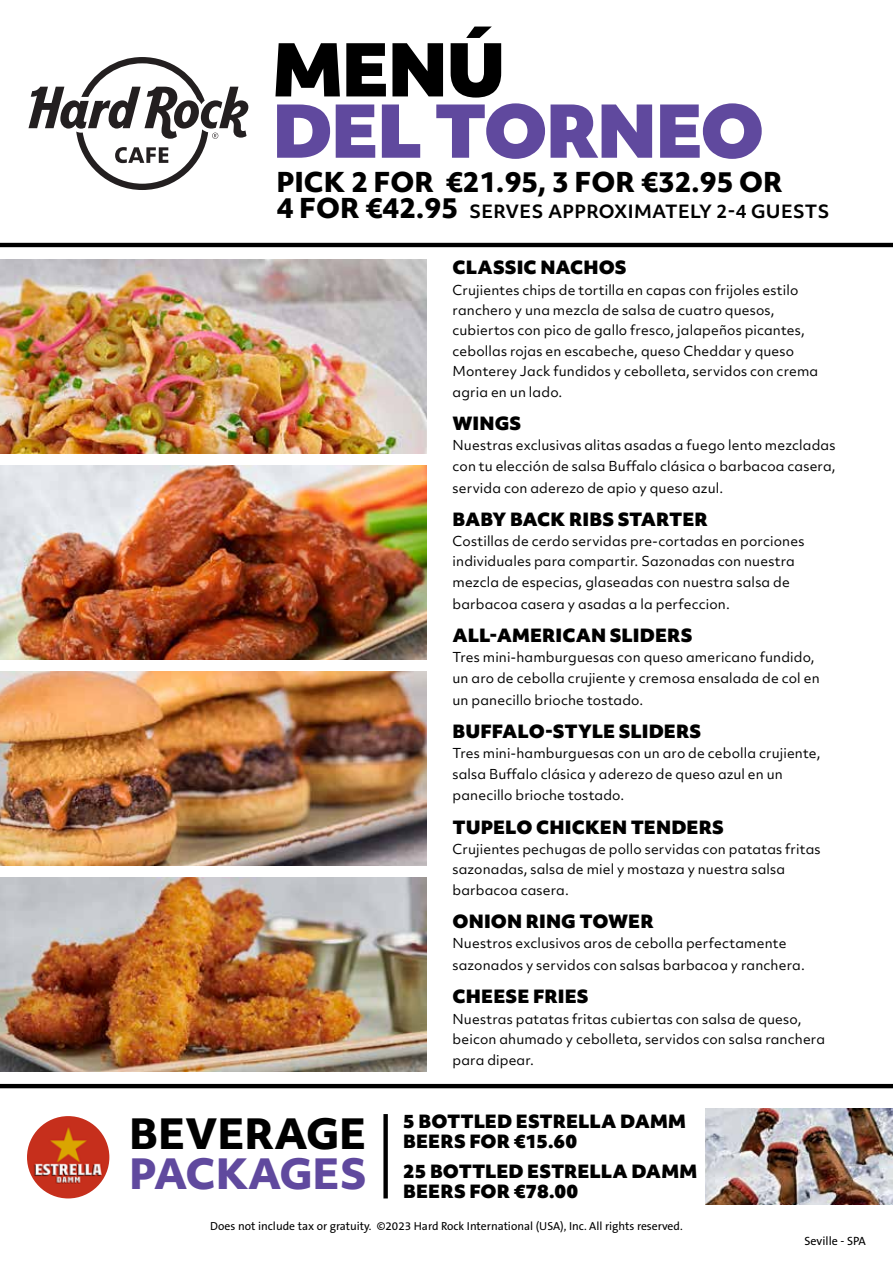
<style>
.page{position:relative;width:893px;height:1263px;background:#fff}
.page>*{position:absolute;margin:0;border:0;box-sizing:border-box;transform-origin:0 0}
.t1{font:900 70.05px "Objektiv Mk 2";letter-spacing:-.03em;color:#60499e}
.t2{font:900 70.05px "Objektiv Mk 2";color:#000}
.t3{font:800 40.05px "Objektiv Mk 2";color:#000}
.t4{font:800 40.05px "Objektiv Mk 2";letter-spacing:-.025em;color:#60499e}
.t5{font:800 26.25px "Objektiv Mk 2";color:#000}
.t6{font:900 17.55px/20.4px "Objektiv Mk 2";letter-spacing:.005em;color:#000}
.t7{font:700 17.55px "Objektiv Mk 2";letter-spacing:.02em;color:#000}
.t8{font:13.2px/20.4px "Objektiv Mk 2";letter-spacing:.01em;color:#000}
.t9{font:12px "The Sans B5 Plain";color:#000}
.t10{font:11.7px "The Sans B5 Plain";color:#000}
.s1{font-weight:800;font-size:26.25px}
</style>
<div class="page">
<svg style="left:29px;top:57px;width:219px;height:133px"></svg>
<img style="left:0;top:260px;width:427px;height:193px">
<img style="left:0;top:466px;width:427px;height:193px">
<img style="left:0;top:672px;width:427px;height:193px">
<img style="left:0;top:878px;width:427px;height:193px">
<hr style="left:0;top:243px;width:893px;height:4px;background:#000">
<div style="left:383px;top:1114px;width:5px;height:84px;background:#000"></div>
<img style="left:706px;top:1108px;width:187px;height:96px">
<hr style="left:0;top:1084px;width:893px;height:4px;background:#000">
<img style="left:27px;top:1116px;width:82px;height:82px;border-radius:41px">
<h1 class="t2" style="left:272px;top:19px;width:235px">MENÚ</h1>
<h1 class="t1" style="left:272px;top:80px;width:494px">DEL TORNEO</h1>
<h3 class="t5" style="left:277px;top:163px;width:508px">PICK 2 FOR €21.95, 3 FOR €32.95 OR</h3>
<h3 class="t7" style="left:277px;top:199px;width:554px"><span class="s1">4 FOR €42.95</span> SERVES APPROXIMATELY 2-4 GUESTS</h3>
<h3 class="t6" style="left:453px;top:257px;width:176px">CLASSIC NACHOS</h3>
<p class="t8" style="left:453px;top:279px;width:367px">Crujientes chips de tortilla en capas con frijoles estilo ranchero y una mezcla de salsa de cuatro quesos, cubiertos con pico de gallo fresco, jalapeños picantes, cebollas rojas en escabeche, queso Cheddar y queso Monterey Jack fundidos y cebolleta, servidos con crema agria en un lado.</p>
<h3 class="t6" style="left:453px;top:412px;width:70px">WINGS</h3>
<p class="t8" style="left:453px;top:435px;width:385px">Nuestras exclusivas alitas asadas a fuego lento mezcladas con tu elección de salsa Buffalo clásica o barbacoa casera,</p>
<p class="t8" style="left:453px;top:477px;width:272px">servida con aderezo de apio y queso azul.</p>
<h3 class="t6" style="left:453px;top:508px;width:257px">BABY BACK RIBS STARTER</h3>
<p class="t8" style="left:453px;top:531px;width:353px">Costillas de cerdo servidas pre-cortadas en porciones individuales para compartir. Sazonadas con nuestra mezcla de especias, glaseadas con nuestra salsa de</p>
<p class="t8" style="left:453px;top:593px;width:279px">barbacoa casera y asadas a la perfeccion.</p>
<h3 class="t6" style="left:453px;top:624px;width:241px">ALL-AMERICAN SLIDERS</h3>
<p class="t8" style="left:453px;top:647px;width:369px">Tres mini-hamburguesas con queso americano fundido, un aro de cebolla crujiente y cremosa ensalada de col en</p>
<p class="t8" style="left:453px;top:689px;width:192px">un panecillo brioche tostado.</p>
<h3 class="t6" style="left:453px;top:720px;width:250px">BUFFALO-STYLE SLIDERS</h3>
<p class="t8" style="left:453px;top:743px;width:370px">Tres mini-hamburguesas con un aro de cebolla crujiente, salsa Buffalo clásica y aderezo de queso azul en un</p>
<p class="t8" style="left:453px;top:785px;width:173px">panecillo brioche tostado.</p>
<h3 class="t6" style="left:453px;top:816px;width:273px">TUPELO CHICKEN TENDERS</h3>
<p class="t8" style="left:453px;top:839px;width:370px">Crujientes pechugas de pollo servidas con patatas fritas sazonadas, salsa de miel y mostaza y nuestra salsa barbacoa casera.</p>
<h3 class="t6" style="left:453px;top:910px;width:203px">ONION RING TOWER</h3>
<p class="t8" style="left:453px;top:932px;width:354px;line-height:21.9px">Nuestros exclusivos aros de cebolla perfectamente sazonados y servidos con salsas barbacoa y ranchera.</p>
<h3 class="t6" style="left:453px;top:986px;width:138px">CHEESE FRIES</h3>
<p class="t8" style="left:453px;top:1008px;width:374px">Nuestras patatas fritas cubiertas con salsa de queso, beicon ahumado y cebolleta, servidos con salsa ranchera para dipear.</p>
<h3 class="t6" style="left:403px;top:1110px;width:284px">5 BOTTLED ESTRELLA DAMM<br>BEERS FOR €15.60</h3>
<h3 class="t6" style="left:403px;top:1160px;width:295px">25 BOTTLED ESTRELLA DAMM<br>BEERS FOR €78.00</h3>
<p class="t10" style="left:210px;top:1219px;width:474px">Does not include tax or gratuity. ©2023 Hard Rock International (USA), Inc. All rights reserved.</p>
<h2 class="t3" style="left:129px;top:1105px;width:239px">BEVERAGE</h2>
<h2 class="t4" style="left:129px;top:1145px;width:239px">PACKAGES</h2>
<p class="t9" style="left:805px;top:1234px;width:63px">Seville - SPA</p>
</div>
